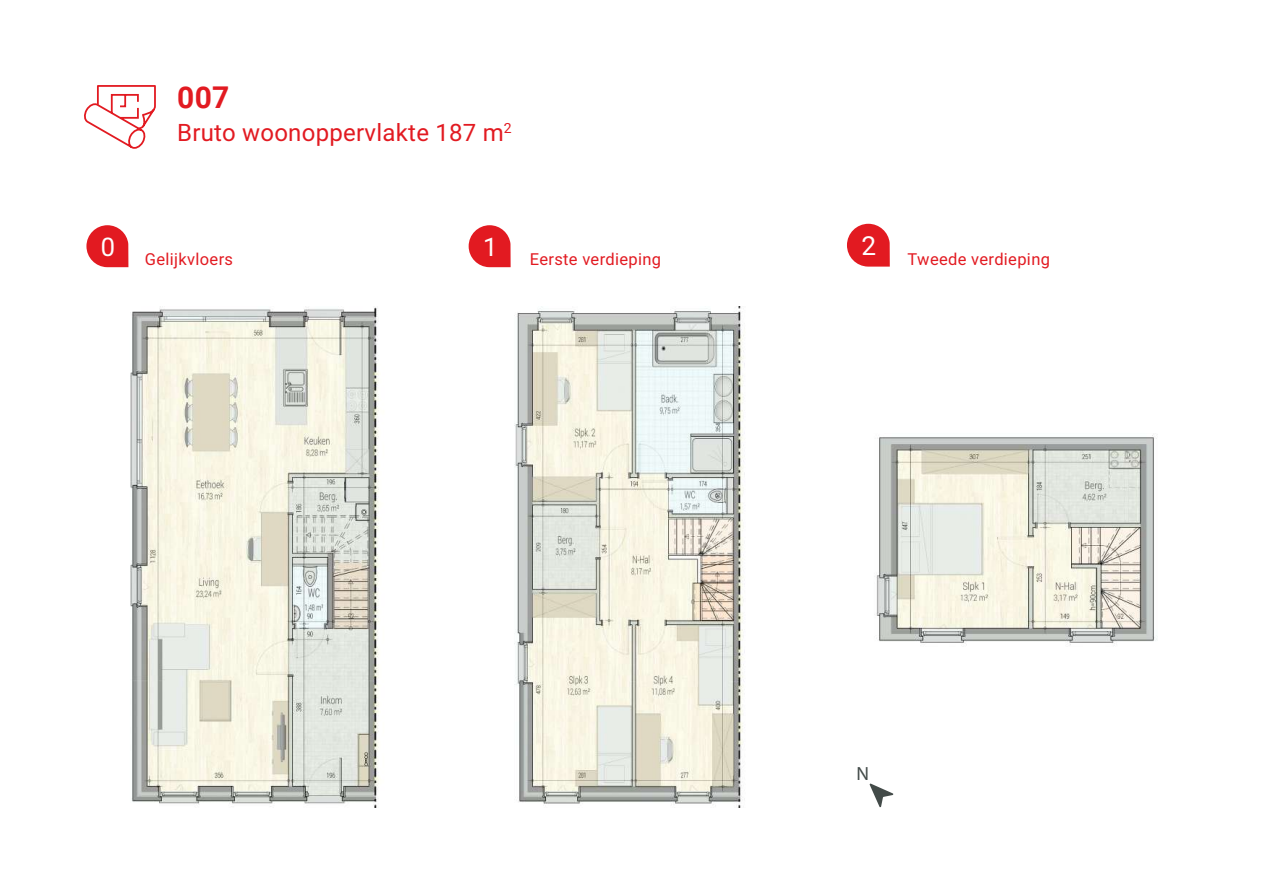
<style>
.page{position:relative;width:1263px;height:893px;background:#fff}
.page>*{position:absolute;margin:0;border:0;box-sizing:border-box;transform-origin:0 0}
.t1{font:700 30px "Roboto";color:#e21a21}
.t2{font:26.25px "Roboto";color:#fff}
.t3{font:25.65px "Roboto";color:#fff}
.t4{font:24px "Roboto";letter-spacing:.01em;color:#e21a21}
.t5{font:19.2px "Myriad Pro";color:#434b49}
.t6{font:16.5px "Roboto";letter-spacing:.02em;color:#e21a21}
</style>
<div class="page">
<svg style="left:869px;top:783px;width:24px;height:24px"></svg>
<svg style="left:84px;top:85px;width:72px;height:64px"></svg>
<img style="left:876px;top:435px;width:281px;height:210px">
<img style="left:514px;top:306px;width:231px;height:502px">
<img style="left:130px;top:306px;width:249px;height:502px">
<svg style="left:469px;top:225px;width:42px;height:42px;background:#e64046"></svg>
<svg style="left:847px;top:224px;width:43px;height:43px;background:#e64046"></svg>
<svg style="left:86px;top:225px;width:42px;height:42px;background:#e64147"></svg>
<h1 class="t1" style="left:177px;top:76px;width:54px">007</h1>
<h3 class="t4" style="left:177px;top:115px;width:336px">Bruto woonoppervlakte 187 m<sup>2</sup></h3>
<h3 class="t3" style="left:483px;top:228px;width:16px">1</h3>
<h2 class="t2" style="left:862px;top:227px;width:16px">2</h2>
<p class="t6" style="left:145px;top:247px;width:90px">Gelijkvloers</p>
<p class="t6" style="left:530px;top:247px;width:133px">Eerste verdieping</p>
<p class="t6" style="left:907px;top:247px;width:144px">Tweede verdieping</p>
<p class="t5" style="left:856px;top:761px;width:14px">N</p>
</div>
